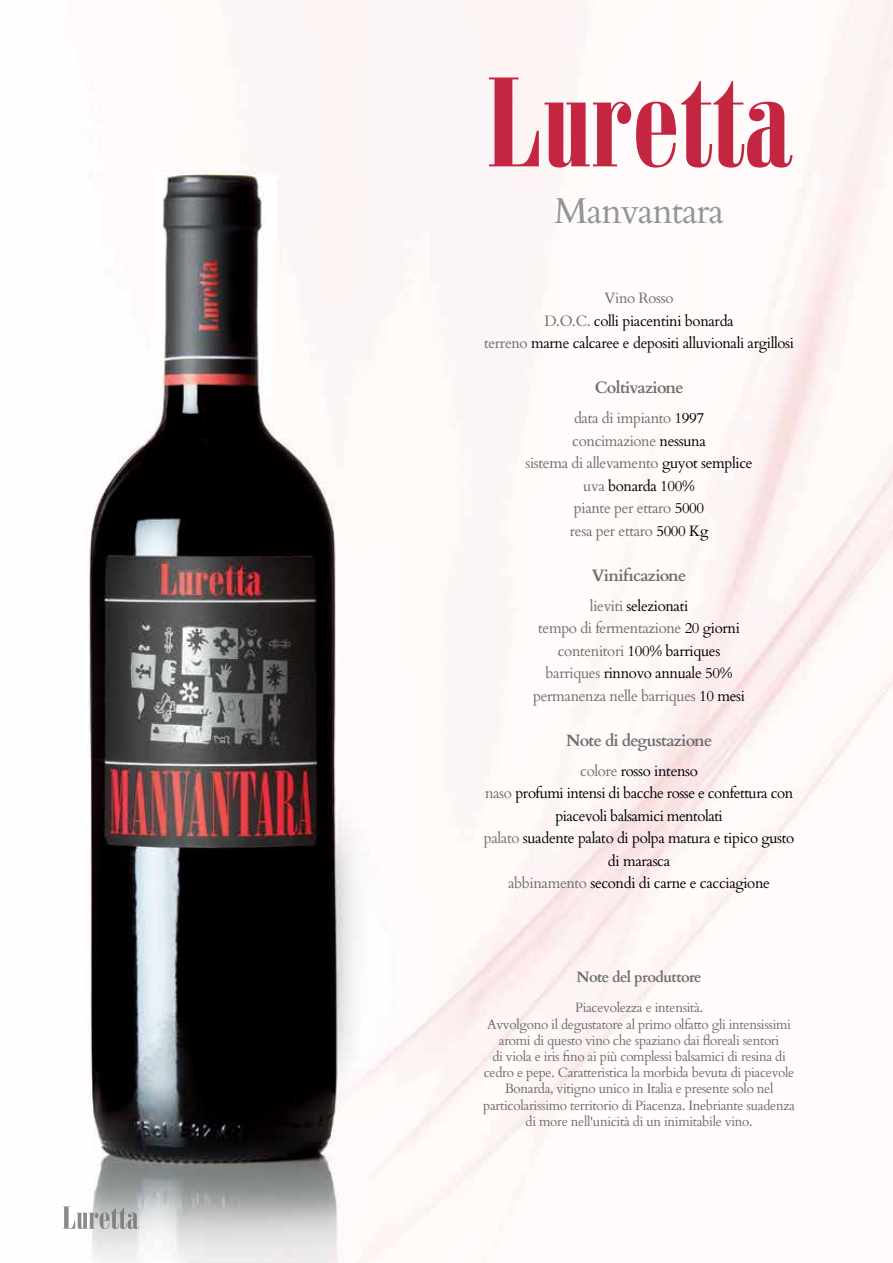
<style>
.page{position:relative;width:893px;height:1263px;background:#fff}
.page>*{position:absolute;margin:0;border:0;box-sizing:border-box;transform-origin:0 0}
.t1{font:36px "Cardo";letter-spacing:-.03em;color:#939598}
.t2{font:700 16.5px "Cardo";letter-spacing:-.04em;color:#6d6e71}
.t3{font:15px/22.5px "Cardo";letter-spacing:-.025em;color:#000;text-align:center}
.t4{font:15px/22.5px "Cardo";letter-spacing:-.025em;color:#6d6e71;text-align:center}
.t5{font:700 15px "Cardo";letter-spacing:-.04em;color:#6d6e71}
.t6{font:13.5px/16.2px "Cardo";letter-spacing:-.025em;color:#6d6e71;text-align:center}
.s1{color:#6d6e71}
.s2{color:#000}
</style>
<div class="page">
<img style="left:62px;top:0;width:831px;height:1263px">
<svg style="left:63px;top:1206px;width:76px;height:23px"></svg>
<svg style="left:489px;top:77px;width:303px;height:91px"></svg>
<h1 class="t1" style="left:554px;top:182px;width:172px">Manvantara</h1>
<p class="t3" style="left:484px;top:286px;width:312px"><span class="s1">Vino Rosso<br>D.O.C.</span> colli piacentini bonarda<br><span class="s1">terreno</span> marne calcaree e depositi alluvionali argillosi</p>
<p class="t2" style="left:595px;top:375px;width:90px">Coltivazione</p>
<p class="t4" style="left:525px;top:406px;width:229px">data di impianto <span class="s2">1997<br></span>concimazione <span class="s2">nessuna<br></span>sistema di allevamento <span class="s2">guyot semplice </span>uva <span class="s2">bonarda 100%<br></span>piante per ettaro <span class="s2">5000<br></span>resa per ettaro <span class="s2">5000 Kg</span></p>
<p class="t2" style="left:592px;top:562px;width:96px">Vinificazione</p>
<p class="t4" style="left:533px;top:594px;width:213px">lieviti <span class="s2">selezionati<br></span>tempo di fermentazione <span class="s2">20 giorni </span>contenitori <span class="s2">100% barriques </span>barriques <span class="s2">rinnovo annuale 50% </span>permanenza nelle barriques <span class="s2">10 mesi</span></p>
<p class="t2" style="left:566px;top:727px;width:148px">Note di degustazione</p>
<p class="t3" style="left:484px;top:759px;width:312px"><span class="s1">colore</span> rosso intenso<br><span class="s1">naso</span> profumi intensi di bacche rosse e confettura con piacevoli balsamici mentolati<br><span class="s1">palato</span> suadente palato di polpa matura e tipico gusto di marasca<br><span class="s1">abbinamento</span> secondi di carne e cacciagione</p>
<p class="t5" style="left:577px;top:965px;width:126px">Note del produttore</p>
<p class="t6" style="left:483px;top:999px;width:313px">Piacevolezza e intensità.<br>Avvolgono il degustatore al primo olfatto gli intensissimi aromi di questo vino che spaziano dai floreali sentori<br>di viola e iris fino ai più complessi balsamici di resina di cedro e pepe. Caratteristica la morbida bevuta di piacevole Bonarda, vitigno unico in Italia e presente solo nel particolarissimo territorio di Piacenza. Inebriante suadenza di more nell'unicità di un inimitabile vino.</p>
</div>
